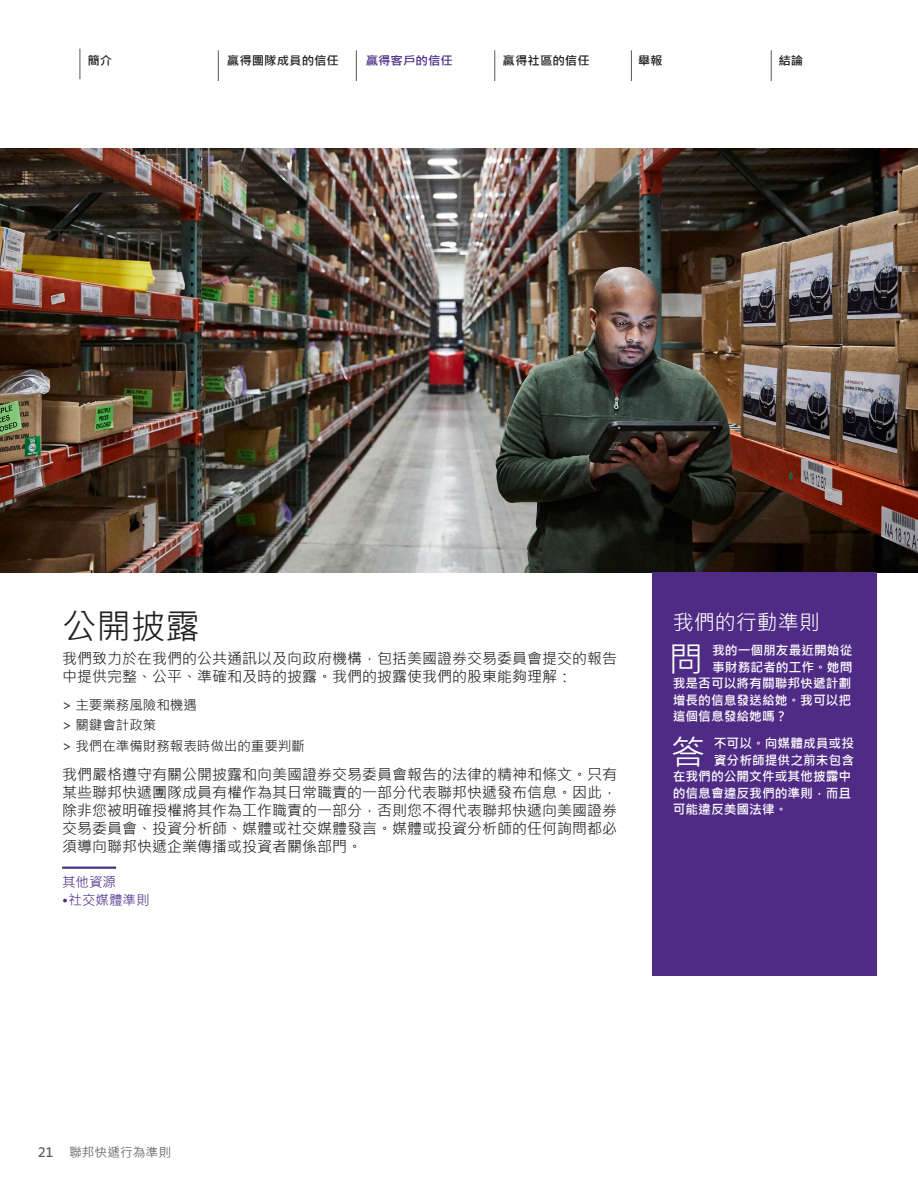
<style>
.page{position:relative;width:918px;height:1188px;background:#fff}
.page>*{position:absolute;margin:0;border:0;box-sizing:border-box;transform-origin:0 0}
.SECTION_TITLE{font:34.5px "Microsoft Jheng Hei";color:#231f20}
.OUR_CODE_COPY{font:34.5px "Microsoft Jheng Hei";color:#fff}
.OUR_CODE_TITLE{font:21px "Microsoft Jheng Hei";color:#fff}
.SECTION_COPY_OR_AFTE{font:15px/18px "Microsoft Jheng Hei";color:#231f20;text-align:justify}
.SECTION_COPY{font:15px/18px "Microsoft Jheng Hei";color:#231f20}
.SECTION_COPY-2{font:13.5px "Microsoft Jheng Hei";color:#231f20}
.SECTION_COPY_BULLET{font:13.5px "Microsoft Jheng Hei";color:#231f20}
.OTHER_RESOURCES_COPY{font:13.5px "Microsoft Jheng Hei";color:#4e2d89}
.OTHER_RESOURCES_TITL{font:13.5px "Microsoft Jheng Hei";color:#4e2d89}
.OUR_CODE_COPY-2{font:700 12.75px "Microsoft Jheng Hei";color:#fff}
.FOOTER_LEFT{font:12.75px "Microsoft Jheng Hei";color:#57585a}
.FOOTER_LEFT-2{font:700 12.75px "Microsoft Jheng Hei";color:#57585a}
.NAV_BLACK{font:700 12px "Microsoft Jheng Hei";color:#231f20;scale:1.04 1}
.NAV_PURPLE{font:700 12px "Microsoft Jheng Hei";color:#4e2d89;scale:1.04 1}
</style>
<div class="page">
<hr style="left:62px;top:867px;width:54px;height:2px;background:#4e2d89">
<img style="left:0;top:148px;width:918px;height:424px">
<div style="left:652px;top:572px;width:225px;height:404px;background:#4f2b85"></div>
<hr style="left:218px;top:50px;width:1px;height:31px;background:#57585a">
<hr style="left:356px;top:50px;width:1px;height:31px;background:#57585a">
<hr style="left:495px;top:50px;width:1px;height:31px;background:#57585a">
<hr style="left:631px;top:50px;width:1px;height:31px;background:#57585a">
<hr style="left:771px;top:50px;width:1px;height:31px;background:#57585a">
<hr style="left:80px;top:49px;width:1px;height:30px;background:#57585a">
<p class="NAV_BLACK" style="left:87px;top:53px;width:25px">簡介</p>
<p class="NAV_BLACK" style="left:227px;top:53px;width:109px">贏得團隊成員的信任</p>
<p class="NAV_PURPLE" style="left:366px;top:53px;width:85px">贏得客戶的信任</p>
<p class="NAV_BLACK" style="left:503px;top:53px;width:85px">贏得社區的信任</p>
<p class="NAV_BLACK" style="left:638px;top:53px;width:25px">舉報</p>
<p class="NAV_BLACK" style="left:778px;top:53px;width:25px">結論</p>
<p class="SECTION_TITLE" style="left:62px;top:605px;width:140px">公開披露</p>
<p class="SECTION_COPY" style="left:62px;top:649px;width:557px">我們致力於在我們的公共通訊以及向政府機構，包括美國證券交易委員會提交的報告中提供完整、公平、準確和及時的披露。我們的披露使我們的股東能夠理解：</p>
<p class="SECTION_COPY_BULLET" style="left:62px;top:696px;width:136px">&gt; 主要業務風險和機遇</p>
<p class="SECTION_COPY_BULLET" style="left:62px;top:717px;width:96px">&gt; 關鍵會計政策</p>
<p class="SECTION_COPY-2" style="left:62px;top:738px;width:244px">&gt; 我們在準備財務報表時做出的重要判斷</p>
<p class="SECTION_COPY_OR_AFTE" style="left:62px;top:766px;width:557px">我們嚴格遵守有關公開披露和向美國證券交易委員會報告的法律的精神和條文。只有某些聯邦快遞團隊成員有權作為其日常職責的一部分代表聯邦快遞發布信息。因此，除非您被明確授權將其作為工作職責的一部分，否則您不得代表聯邦快遞向美國證券交易委員會、投資分析師、媒體或社交媒體發言。媒體或投資分析師的任何詢問都必須導向聯邦快遞企業傳播或投資者關係部門。</p>
<p class="OTHER_RESOURCES_TITL" style="left:62px;top:874px;width:56px">其他資源</p>
<p class="OTHER_RESOURCES_COPY" style="left:62px;top:892px;width:89px">• 社交媒體準則</p>
<p class="OUR_CODE_TITLE" style="left:673px;top:609px;width:148px">我們的行動準則</p>
<p class="OUR_CODE_COPY" style="left:669px;top:637px;width:36px">問</p>
<p class="OUR_CODE_COPY-2" style="left:712px;top:643px;width:142px">我的一個朋友最近開始從</p>
<p class="OUR_CODE_COPY-2" style="left:712px;top:659px;width:142px">事財務記者的工作。她問</p>
<p class="OUR_CODE_COPY-2" style="left:673px;top:676px;width:180px">我是否可以將有關聯邦快遞計劃</p>
<p class="OUR_CODE_COPY-2" style="left:673px;top:692px;width:180px">增長的信息發送給她。我可以把</p>
<p class="OUR_CODE_COPY-2" style="left:673px;top:709px;width:116px">這個信息發給她嗎？</p>
<p class="OUR_CODE_COPY" style="left:671px;top:731px;width:36px">答</p>
<p class="OUR_CODE_COPY-2" style="left:714px;top:736px;width:142px">不可以。向媒體成員或投</p>
<p class="OUR_CODE_COPY-2" style="left:714px;top:752px;width:142px">資分析師提供之前未包含</p>
<p class="OUR_CODE_COPY-2" style="left:673px;top:769px;width:180px">在我們的公開文件或其他披露中</p>
<p class="OUR_CODE_COPY-2" style="left:673px;top:785px;width:180px">的信息會違反我們的準則，而且</p>
<p class="OUR_CODE_COPY-2" style="left:673px;top:802px;width:116px">可能違反美國法律。</p>
<p class="FOOTER_LEFT-2" style="left:38px;top:1144px;width:17px">21</p>
<p class="FOOTER_LEFT" style="left:69px;top:1144px;width:103px">聯邦快遞行為準則</p>
</div>
